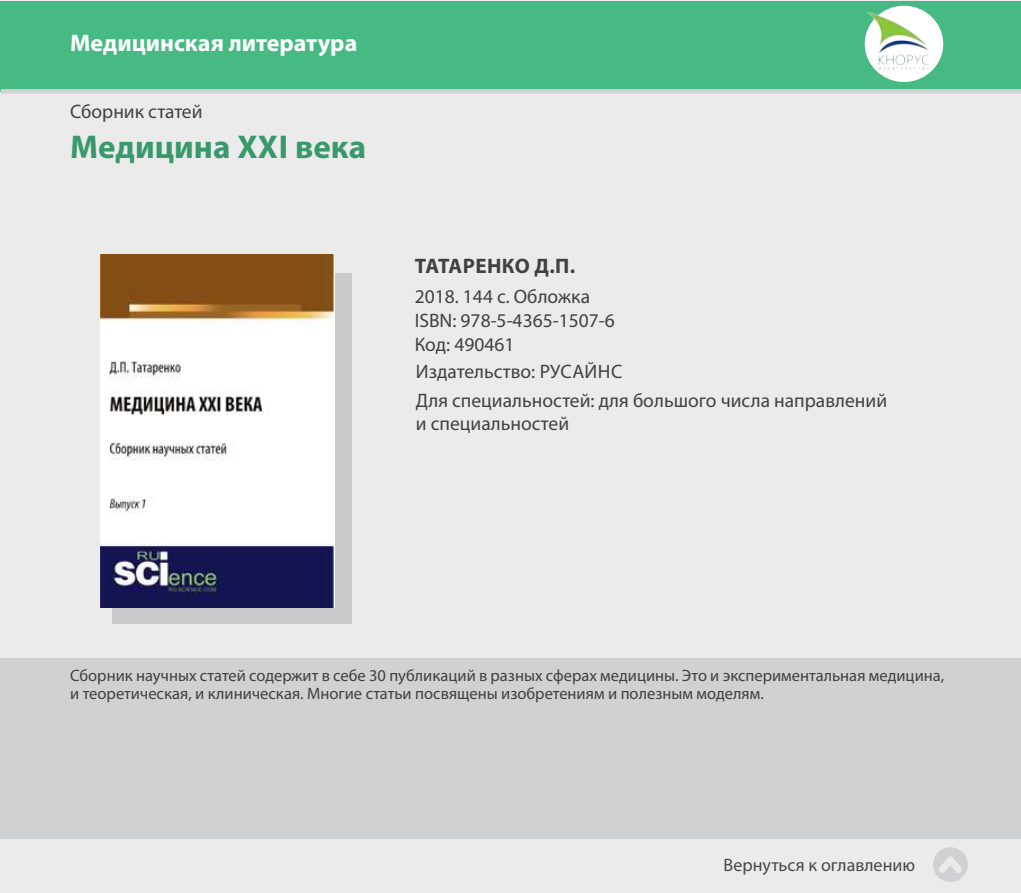
<style>
.page{position:relative;width:1021px;height:893px;background:#fff}
.page>*{position:absolute;margin:0;border:0;box-sizing:border-box;transform-origin:0 0}
.t1{font:700 33px "Myriad Pro";color:#38996b}
.t2{font:700 24px "Myriad Pro";color:#fff}
.t3{font:700 21px "Myriad Pro";letter-spacing:.02em;color:#414042}
.t4{font:19.5px/24px "Myriad Pro";color:#414042}
.t5{font:18px "Myriad Pro";color:#48484a}
.t6{font:16.5px/18px "Myriad Pro";color:#414042}
</style>
<div class="page">
<div style="left:0;top:0;width:1020px;height:893px;background:#ebebec"></div>
<div style="left:112px;top:273px;width:240px;height:350px;background:#c9cacc"></div>
<img style="left:100px;top:254px;width:235px;height:353px">
<div style="left:1px;top:1px;width:1019px;height:90px;background:#47ba83"></div>
<div style="left:0;top:658px;width:1020px;height:181px;background:#cfd1d2"></div>
<div style="left:1px;top:89px;width:1019px;height:5px;background:#d1d3d4"></div>
<div style="left:933px;top:847px;width:34px;height:35px;background:#cfd1d2;border-radius:50%"></div>
<svg style="left:939px;top:856px;width:23px;height:17px"></svg>
<div style="left:864px;top:6px;width:79px;height:76px;background:#fff;border-radius:50%"></div>
<img style="left:865px;top:9px;width:67px;height:65px">
<h2 class="t2" style="left:70px;top:27px;width:289px">Медицинская литература</h2>
<p class="t4" style="left:70px;top:99px;width:134px">Сборник статей</p>
<h1 class="t1" style="left:70px;top:126px;width:297px">Медицина xxi века</h1>
<p class="t3" style="left:415px;top:252px;width:162px">Татаренко Д.П.</p>
<p class="t4" style="left:415px;top:284px;width:201px">2018. 144 c. Обложка<br>ISBN: 978-5-4365-1507-6<br>Код: 490461</p>
<p class="t4" style="left:416px;top:357px;width:473px;line-height:29px">Издательство: Руса йнс<br>Для специальностей: для большого числа направлений</p>
<p class="t4" style="left:416px;top:411px;width:155px">и специальностей</p>
<p class="t6" style="left:70px;top:666px;width:875px">Сборник научных статей содержит в себе 30 публикаций в разных сферах медицины. Это и экспериментальная медицина, и теоретическая, и клиническая. Многие статьи посвящены изобретениям и полезным моделям.</p>
<p class="t5" style="left:723px;top:853px;width:193px">Вернуться к оглавлению</p>
</div>
